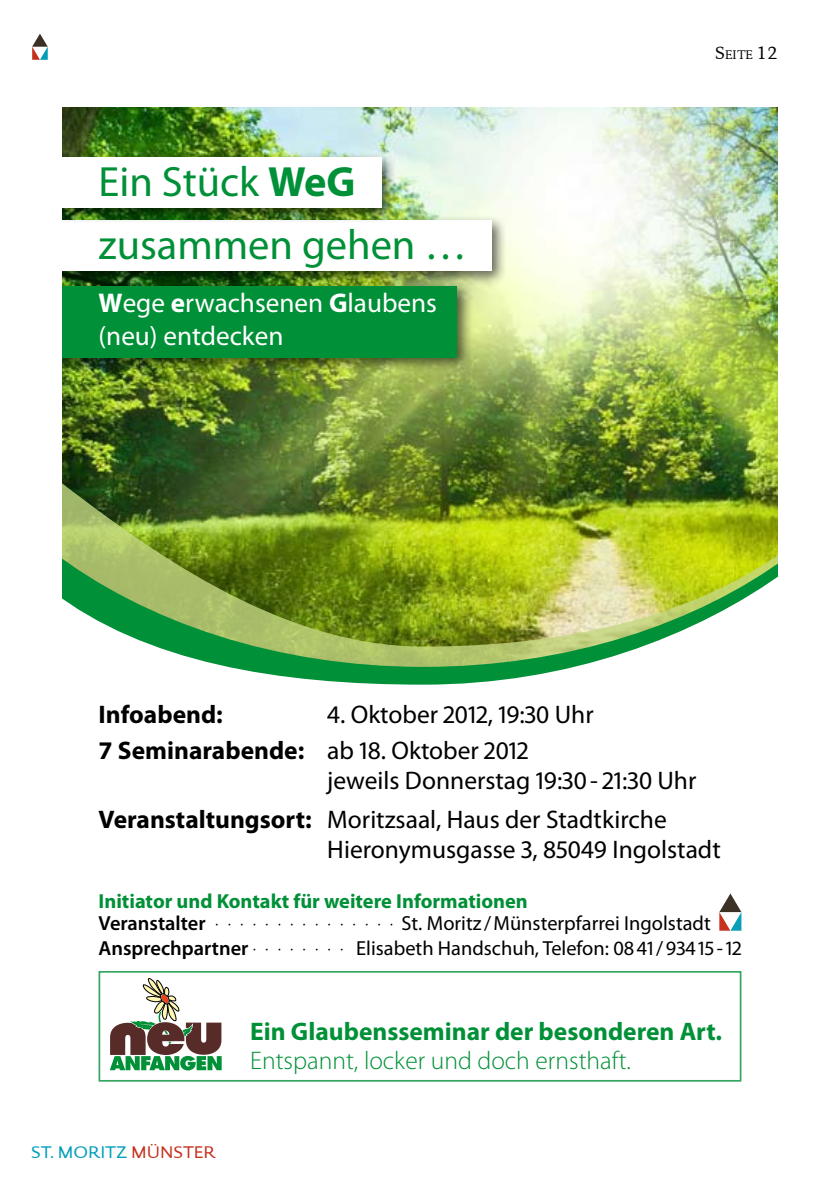
<style>
.page{position:relative;width:840px;height:1191px;background:#fff}
.page>*{position:absolute;margin:0;border:0;box-sizing:border-box;transform-origin:0 0}
.t1{font:42.4px/63px "Myriad Pro";color:#009037}
.t2{font:27.2px/32.6px "Myriad Pro";color:#fff}
.t3{font:25.4px/35.4px "Myriad Pro";color:#000}
.t4{font:700 25.4px "Myriad Pro";color:#009037}
.t5{font:300 25.4px "Myriad Pro";color:#009037}
.t6{font:700 25.4px "Myriad Pro";color:#000}
.t7{font:700 20.4px/22.4px "Myriad Pro";color:#009037}
.t8{font:20.4px "Myriad Pro";color:#000}
.t9{font:17px "DTL Documenta Sans T";color:#009dba;scale:1.08 1}
.t10{font:17px "DTL Documenta Sans T";color:#c5311f;scale:1.08 1}
.t11{font:12.6px "DTL Documenta T";color:#000}
.s1{font-weight:700}
.s2{font-size:18px}
.s3{font-weight:600;color:#000}
.s4{font-weight:300;color:#000}
.s5{font-weight:400;color:#000}
.s6{font-weight:400;color:#fff}
.s7{font-weight:600}
.s8{font-weight:300}
</style>
<div class="page">
<svg style="left:32px;top:34px;width:16px;height:26px"></svg>
<img style="left:62px;top:107px;width:715px;height:368px">
<img style="left:62px;top:475px;width:715px;height:76px">
<svg style="left:62px;top:551px;width:715px;height:18px;background:#9db328"></svg>
<svg style="left:62px;top:569px;width:715px;height:513px"></svg>
<div style="left:62px;top:280px;width:410px;height:93px;background:#000;opacity:.6"></div>
<div style="left:62px;top:286px;width:395px;height:71px;background:#009037"></div>
<div style="left:62px;top:214px;width:445px;height:72px;background:#000;opacity:.6"></div>
<div style="left:62px;top:220px;width:430px;height:51px;background:#fff"></div>
<div style="left:62px;top:152px;width:335px;height:71px;background:#000;opacity:.6"></div>
<div style="left:62px;top:157px;width:319px;height:51px;background:#fff"></div>
<div style="left:98px;top:971px;width:643px;height:110px;border:2px solid #009037"></div>
<svg style="left:110px;top:978px;width:111px;height:92px"></svg>
<svg style="left:719px;top:893px;width:22px;height:37px"></svg>
<h1 class="t1" style="left:98px;top:150px;width:370px">Ein Stück <span class="s1">WeG </span>zusammen gehen …</h1>
<p class="t2" style="left:98px;top:286px;width:340px"><span class="s1">W</span>ege <span class="s1">e</span>rwachsenen <span class="s1">G</span>laubens (neu) entdecken</p>
<p class="t11" style="left:714px;top:47px;width:64px"><span class="s2">S</span>eite <span class="s2">12</span></p>
<p class="t6" style="left:98px;top:698px;width:126px">Infoabend:</p>
<p class="t3" style="left:98px;top:697px;width:496px;text-indent:228px">4. Oktober 2012, 19:30 Uhr<br><span class="s1">7 Seminarabende:</span> ab 18. Oktober 2012</p>
<p class="t3" style="left:98px;top:761px;width:599px;line-height:38.4px;text-indent:228px">jeweils Donnerstag 19:30- 21:30 Uhr<br><span class="s1">Veranstaltungsort:</span> Moritzsaal, Haus der Stadtkirche</p>
<p class="t3" style="left:327px;top:832px;width:395px">Hieronymusgasse 3, 85049 Ingolstadt</p>
<p class="t7" style="left:98px;top:888px;width:644px">Initiator und Kontakt für weitere Informationen<br><span class="s3">Veranstalter</span> <span class="s4">· · · · · · · · · · · · · · ·</span> <span class="s5">St. Moritz /Münsterpfarrei Ingolstadt</span><span class="s6">___</span></p>
<p class="t8" style="left:98px;top:935px;width:644px"><span class="s7">Ansprechpartner</span> <span class="s8">· · · · · · · ·</span> Elisabeth Handschuh, Telefon: 0841/93415 -12</p>
<p class="t9" style="left:31px;top:1142px;width:73px">ST. MO RITZ</p>
<p class="t10" style="left:131px;top:1142px;width:79px">MÜNSTER</p>
<p class="t4" style="left:250px;top:1015px;width:473px">Ein Glaubensseminar der besonderen Art.</p>
<p class="t5" style="left:250px;top:1046px;width:382px">Entspannt, locker und doch ernsthaft.</p>
</div>
